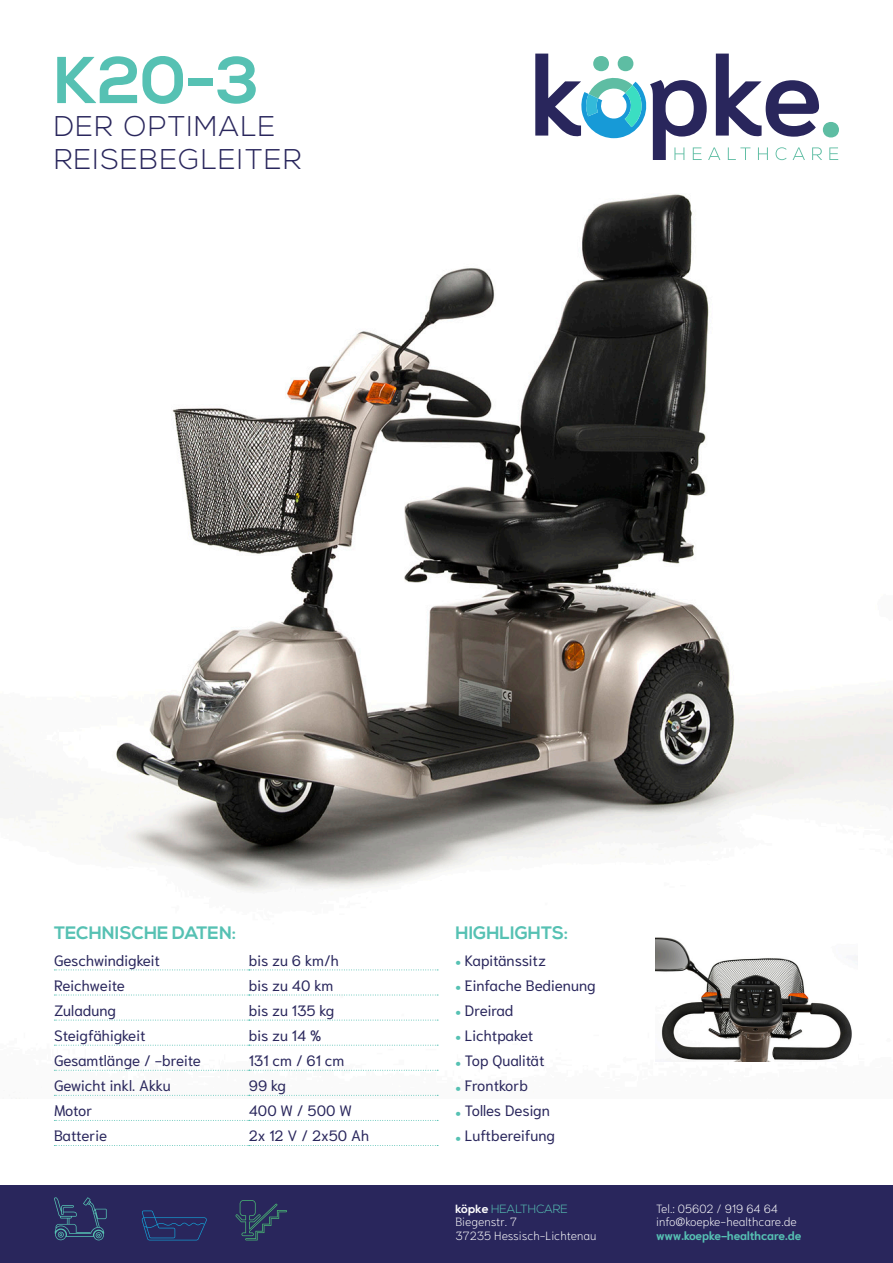
<style>
.page{position:relative;width:893px;height:1263px;background:#fff}
.page>*{position:absolute;margin:0;border:0;box-sizing:border-box;transform-origin:0 0}
.t1{font:700 66px "Nexa";color:#56c1b3}
.t2{font:300 28.5px/33px "Nexa";letter-spacing:.05em;color:#29265c}
.t3{font:700 18px "Nexa";color:#56c1b3}
.t4{font:15px "Niramit";color:#29265c}
.t5{font:200 11.85px/13.4px "Niramit";color:#fff}
.t6{font:700 11.85px "Niramit";color:#56c1b3}
.t7{font:300 11.85px "Nexa";color:#56c1b3}
.s1{color:#56c1b3}
.s2{font-weight:700;color:#fff}
</style>
<div class="page">
<img style="left:0;top:53px;width:893px;height:1043px">
<svg style="left:54px;top:969px;width:384px;height:1px"></svg>
<svg style="left:54px;top:995px;width:384px;height:1px"></svg>
<svg style="left:54px;top:1020px;width:384px;height:1px"></svg>
<svg style="left:54px;top:1045px;width:384px;height:1px"></svg>
<svg style="left:54px;top:1070px;width:384px;height:1px"></svg>
<svg style="left:54px;top:1095px;width:384px;height:1px"></svg>
<svg style="left:54px;top:1120px;width:384px;height:1px"></svg>
<svg style="left:54px;top:1145px;width:384px;height:1px"></svg>
<img style="left:656px;top:925px;width:201px;height:136px">
<div style="left:0;top:1185px;width:893px;height:77px;background:#29265c"></div>
<svg style="left:54px;top:1197px;width:53px;height:43px"></svg>
<svg style="left:235px;top:1200px;width:52px;height:40px"></svg>
<svg style="left:142px;top:1210px;width:65px;height:30px"></svg>
<svg style="left:535px;top:54px;width:304px;height:106px"></svg>
<h1 class="t1" style="left:54px;top:42px;width:207px">K20-3</h1>
<h2 class="t2" style="left:54px;top:111px;width:249px">DER OPTIMALE<br>REISEBEGLEITER</h2>
<p class="t3" style="left:54px;top:922px;width:184px">TECHNISCHE DATEN:</p>
<p class="t4" style="left:54px;top:947px;width:108px">Geschwindigkeit</p>
<p class="t4" style="left:249px;top:947px;width:92px">bis zu 6 km/h</p>
<p class="t4" style="left:54px;top:973px;width:73px">Reichweite</p>
<p class="t4" style="left:249px;top:973px;width:86px">bis zu 40 km</p>
<p class="t4" style="left:54px;top:998px;width:64px">Zuladung</p>
<p class="t4" style="left:249px;top:998px;width:87px">bis zu 135 kg</p>
<p class="t4" style="left:54px;top:1023px;width:93px">Steigfähigkeit</p>
<p class="t4" style="left:249px;top:1023px;width:74px">bis zu 14 %</p>
<p class="t4" style="left:54px;top:1048px;width:149px">Gesamtlänge / -breite</p>
<p class="t4" style="left:249px;top:1048px;width:97px">131 cm / 61 cm</p>
<p class="t4" style="left:54px;top:1073px;width:118px">Gewicht inkl. Akku</p>
<p class="t4" style="left:249px;top:1073px;width:39px">99 kg</p>
<p class="t4" style="left:54px;top:1098px;width:40px">Motor</p>
<p class="t4" style="left:249px;top:1098px;width:104px">400 W / 500 W</p>
<p class="t4" style="left:54px;top:1123px;width:55px">Batterie</p>
<p class="t4" style="left:249px;top:1123px;width:122px">2x 12 V / 2x50 Ah</p>
<p class="t3" style="left:455px;top:922px;width:114px">HIGHLIGHTS:</p>
<p class="t4" style="left:455px;top:947px;width:92px"><span class="s1">•</span> Kapitänssitz</p>
<p class="t4" style="left:455px;top:973px;width:142px"><span class="s1">•</span> Einfache Bedienung</p>
<p class="t4" style="left:455px;top:998px;width:60px"><span class="s1">•</span> Dreirad</p>
<p class="t4" style="left:455px;top:1023px;width:79px"><span class="s1">•</span> Lichtpaket</p>
<p class="t4" style="left:455px;top:1048px;width:91px"><span class="s1">•</span> Top Qualität</p>
<p class="t4" style="left:455px;top:1073px;width:74px"><span class="s1">•</span> Frontkorb</p>
<p class="t4" style="left:455px;top:1098px;width:96px"><span class="s1">•</span> Tolles Design</p>
<p class="t4" style="left:455px;top:1123px;width:101px"><span class="s1">•</span> Luftbereifung</p>
<p class="t7" style="left:455px;top:1202px;width:114px"><span class="s2">köpke</span> HEALTHCARE</p>
<p class="t5" style="left:455px;top:1215px;width:142px">Biegenstr. 7<br>37235 Hessisch-Lichtenau</p>
<p class="t5" style="left:656px;top:1202px;width:142px">Tel.: 05602 / 919 64 64 info@koepke-healthcare.de</p>
<p class="t6" style="left:656px;top:1228px;width:147px">www.koepke-healthcare.de</p>
</div>
